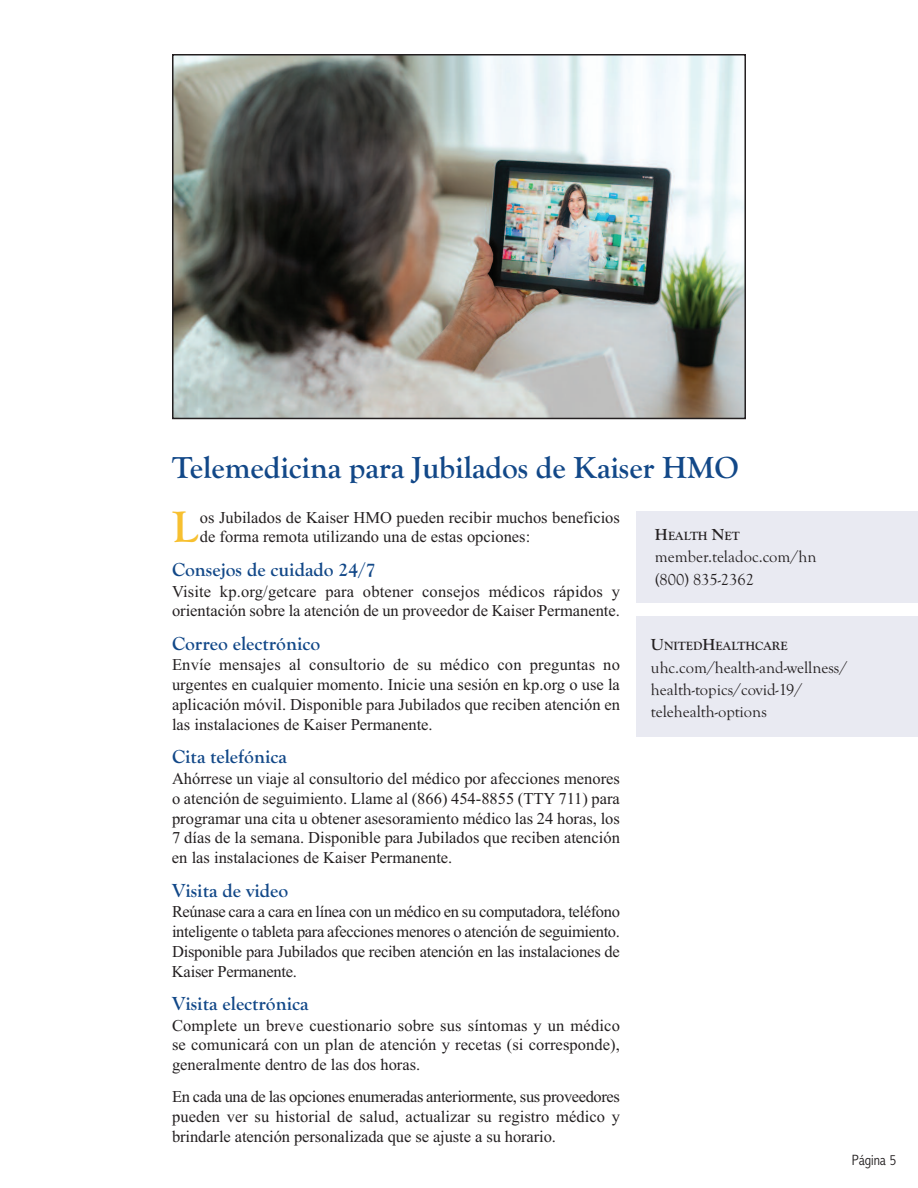
<style>
.page{position:relative;width:918px;height:1188px;background:#fff}
.page>*{position:absolute;margin:0;border:0;box-sizing:border-box;transform-origin:0 0}
.t1{font:700 45.6px "Goudy Old Style T";color:#f7c030}
.t2{font:700 31.5px "Goudy Old Style T";letter-spacing:-.005em;color:#124888}
.t3{font:700 19.5px "Goudy Old Style T";color:#124888}
.t4{font:16.5px/19.8px "Times New Roman";color:#231f20;text-align:justify}
.t5{font:16.5px/22.4px "Goudy Old Style T";color:#231f20}
.t6{font:300 condensed 15px "Abadi";color:#231f20}
.t7{font:700 12.3px "Goudy Old Style T";color:#231f20}
.s1{font-size:16.5px}
</style>
<div class="page">
<div style="left:636px;top:511px;width:282px;height:91px;background:#e9eaf2"></div>
<div style="left:636px;top:616px;width:282px;height:121px;background:#e9eaf2"></div>
<img style="left:175px;top:57px;width:568px;height:359px">
<div style="left:172px;top:54px;width:574px;height:365px;border:2px solid #231f20"></div>
<h2 class="t2" style="left:172px;top:449px;width:568px">Telemedicina para Jubilados de Kaiser HMO</h2>
<h1 class="t1" style="left:172px;top:500px;width:27px">L</h1>
<p class="t4" style="left:200px;top:507px;width:422px">os Jubilados de Kaiser HMO pueden recibir muchos beneficios de forma remota utilizando una de estas opciones:</p>
<p class="t3" style="left:172px;top:558px;width:205px">Consejos de cuidado 24/7</p>
<p class="t4" style="left:172px;top:581px;width:449px">Visite kp.org/getcare para obtener consejos médicos rápidos y orientación sobre la atención de un proveedor de Kaiser Permanente.</p>
<p class="t3" style="left:172px;top:632px;width:150px">Correo electrónico</p>
<p class="t4" style="left:172px;top:655px;width:449px">Envíe mensajes al consultorio de su médico con preguntas no urgentes en cualquier momento. Inicie una sesión en kp.org o use la aplicación móvil. Disponible para Jubilados que reciben atención en las instalaciones de Kaiser Permanente.</p>
<p class="t3" style="left:172px;top:745px;width:116px">Cita telefónica</p>
<p class="t4" style="left:172px;top:768px;width:449px">Ahórrese un viaje al consultorio del médico por afecciones menores o atención de seguimiento. Llame al (866) 454-8855 (TTY 711) para programar una cita u obtener asesoramiento médico las 24 horas, los 7 días de la semana. Disponible para Jubilados que reciben atención en las instalaciones de Kaiser Permanente.</p>
<p class="t3" style="left:172px;top:879px;width:118px">Visita de video</p>
<p class="t4" style="left:172px;top:902px;width:450px">Reúnase cara a cara en línea con un médico en su computadora, teléfono inteligente o tableta para afecciones menores o atención de seguimiento.<br>Disponible para Jubilados que reciben atención en las instalaciones de Kaiser Permanente.</p>
<p class="t3" style="left:172px;top:992px;width:138px">Visita electrónica</p>
<p class="t4" style="left:172px;top:1015px;width:449px">Complete un breve cuestionario sobre sus síntomas y un médico se comunicará con un plan de atención y recetas (si corresponde), generalmente dentro de las dos horas.</p>
<p class="t4" style="left:172px;top:1087px;width:449px">En cada una de las opciones enumeradas anteriormente, sus proveedores pueden ver su historial de salud, actualizar su registro médico y brindarle atención personalizada que se ajuste a su horario.</p>
<p class="t7" style="left:655px;top:529px;width:86px"><span class="s1">H</span>EALTH <span class="s1">N</span>ET</p>
<p class="t5" style="left:655px;top:546px;width:163px">member.teladoc.com/hn (800) 835-2362</p>
<p class="t7" style="left:651px;top:639px;width:138px"><span class="s1">U</span>NITED<span class="s1">H</span>EALTHCARE</p>
<p class="t5" style="left:651px;top:656px;width:198px">uhc.com/health-and-wellness/ health-topics/covid-19/ telehealth-options</p>
<p class="t6" style="left:852px;top:1151px;width:46px">Página 5</p>
</div>
